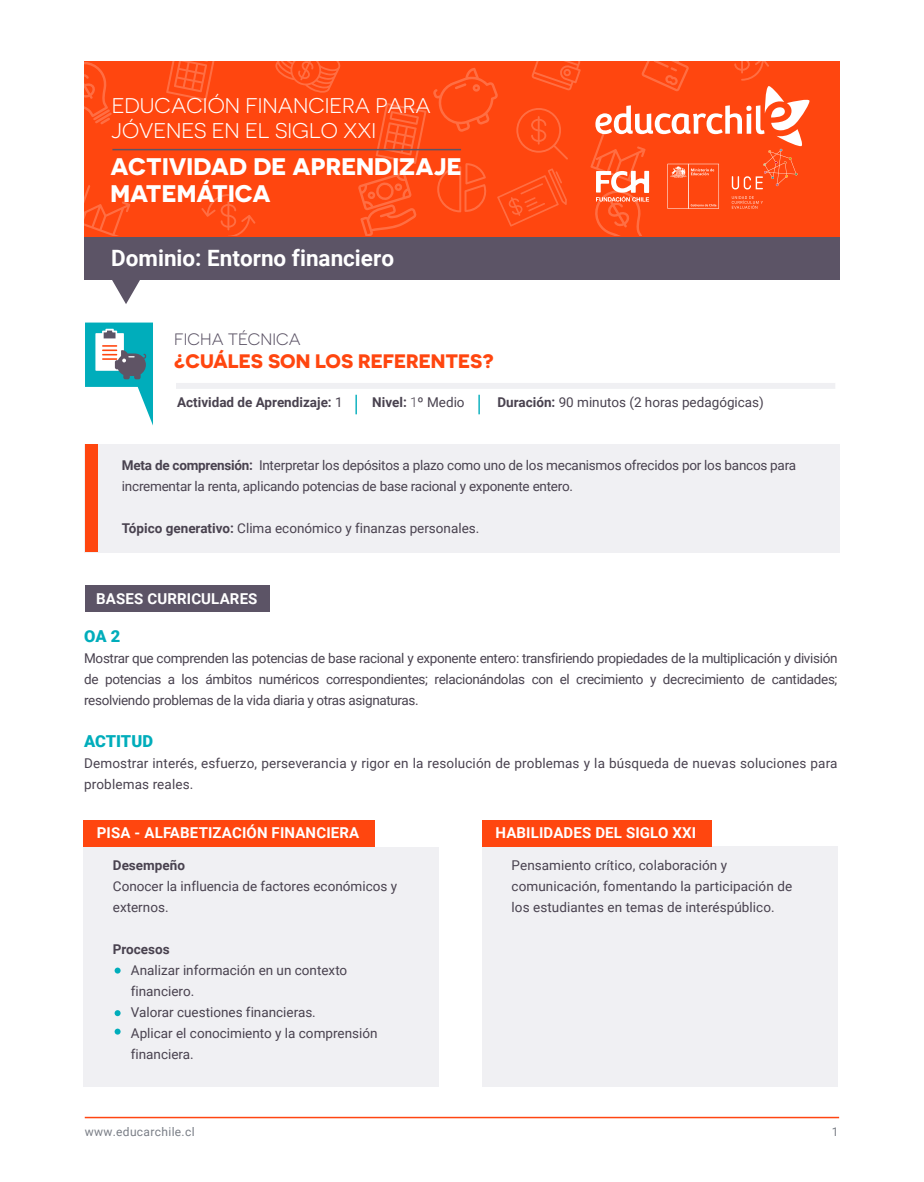
<style>
.page{position:relative;width:924px;height:1182px;background:#fff}
.page>*{position:absolute;margin:0;border:0;box-sizing:border-box;transform-origin:0 0}
.t1{font:700 24px/27px "Novecentosanswide";letter-spacing:.005em;color:#fff}
.t2{font:700 22.5px "Roboto";color:#fff}
.t3{font:21.3px/25.5px "Novecentosanswide";color:#fff}
.t4{font:700 19.5px "Novecentosanswide";color:#ff460f}
.t5{font:16.5px "Novecentosanswide";color:#5c5466}
.t6{font:900 16.5px "Roboto";letter-spacing:-.01em;color:#00adbb}
.t7{font:700 15px "Roboto";letter-spacing:.01em;color:#fff}
.t8{font:13.5px/21px "Roboto";color:#49424f}
.t9{font:13.5px/21px "Roboto";letter-spacing:-.02em;color:#49424f}
.t10{font:700 13.5px "Roboto";color:#49424f}
.t11{font:12px "Roboto";letter-spacing:.03em;color:#3f4551}
.s1{font-weight:400}
.s2{font-weight:300}
.s3{font-weight:700}
</style>
<div class="page">
<div style="left:84px;top:237px;width:755px;height:43px;background:#5c5466"></div>
<svg style="left:112px;top:280px;width:28px;height:24px"></svg>
<div style="left:84px;top:61px;width:755px;height:176px;background:#ff460f"></div>
<svg style="left:433px;top:68px;width:65px;height:64px"></svg>
<svg style="left:497px;top:168px;width:70px;height:59px"></svg>
<svg style="left:516px;top:108px;width:52px;height:52px"></svg>
<svg style="left:84px;top:62px;width:28px;height:63px"></svg>
<svg style="left:166px;top:61px;width:49px;height:40px"></svg>
<svg style="left:376px;top:103px;width:51px;height:61px"></svg>
<svg style="left:437px;top:163px;width:49px;height:49px"></svg>
<svg style="left:84px;top:185px;width:46px;height:50px"></svg>
<svg style="left:358px;top:172px;width:59px;height:63px"></svg>
<svg style="left:531px;top:61px;width:50px;height:30px"></svg>
<svg style="left:275px;top:61px;width:66px;height:32px"></svg>
<svg style="left:201px;top:194px;width:55px;height:41px"></svg>
<svg style="left:590px;top:61px;width:220px;height:174px"></svg>
<hr style="left:112px;top:149px;width:349px;height:1px;background:#5c5466">
<hr style="left:85px;top:1117px;width:754px;height:1px;background:#ff4612">
<div style="left:84px;top:444px;width:756px;height:109px;background:#f0f0f3"></div>
<div style="left:85px;top:444px;width:13px;height:108px;background:#ff460f"></div>
<div style="left:85px;top:586px;width:185px;height:26px;background:#5c5466"></div>
<div style="left:83px;top:847px;width:355px;height:240px;background:#f0f0f3"></div>
<div style="left:482px;top:847px;width:356px;height:240px;background:#f0f0f3"></div>
<div style="left:83px;top:820px;width:292px;height:27px;background:#ff460f"></div>
<div style="left:482px;top:820px;width:230px;height:27px;background:#ff460f"></div>
<svg style="left:115px;top:1010px;width:6px;height:6px"></svg>
<svg style="left:115px;top:1029px;width:6px;height:6px"></svg>
<svg style="left:115px;top:968px;width:6px;height:6px"></svg>
<svg style="left:85px;top:323px;width:68px;height:103px"></svg>
<div style="left:176px;top:383px;width:659px;height:6px;background:#f0f0f3"></div>
<svg style="left:355px;top:395px;width:2px;height:19px"></svg>
<svg style="left:478px;top:395px;width:2px;height:19px"></svg>
<h3 class="t3" style="left:112px;top:93px;width:320px">EDUCACIÓN FINANCIERA PARA<br>JÓVENES EN EL SIGLO XXI</h3>
<h1 class="t1" style="left:111px;top:153px;width:352px">ACTIVIDAD DE APRENDIZAJE<br>MATEMÁTICA</h1>
<h2 class="t2" style="left:111px;top:242px;width:284px">Dominio: Entorno financiero</h2>
<p class="t5" style="left:174px;top:330px;width:128px">FICHA TÉCNICA</p>
<h3 class="t4" style="left:174px;top:349px;width:321px">¿CUÁLES SON LOS REFERENTES?</h3>
<p class="t10" style="left:177px;top:393px;width:167px">Actividad de Aprendizaje: <span class="s1">1</span></p>
<p class="t10" style="left:372px;top:393px;width:94px">Nivel: <span class="s2">1</span><span class="s1">º Medio</span></p>
<p class="t8" style="left:497px;top:391px;width:268px"><span class="s3">Duración:</span> 90 minutos (2 horas pedagógicas)</p>
<p class="t9" style="left:122px;top:454px;width:676px"><span class="s3">Meta de comprensión:</span> Interpretar los depósitos a plazo como uno de los mecanismos ofrecidos por los bancos para incrementar la renta, aplicando potencias de base racional y exponente entero.</p>
<p class="t8" style="left:122px;top:517px;width:359px"><span class="s3">Tópico generativo:</span> Clima económico y finanzas personales.</p>
<p class="t7" style="left:96px;top:588px;width:163px">BASES CURRICULARES</p>
<p class="t6" style="left:84px;top:624px;width:38px">OA 2</p>
<p class="t8" style="left:84px;top:647px;width:755px;text-align:justify">Mostrar que comprenden las potencias de base racional y exponente entero: transfiriendo propiedades de la multiplicación y división de potencias a los ámbitos numéricos correspondientes; relacionándolas con el crecimiento y decrecimiento de cantidades; resolviendo problemas de la vida diaria y otras asignaturas.</p>
<p class="t6" style="left:84px;top:729px;width:70px">ACTITUD</p>
<p class="t8" style="left:84px;top:752px;width:755px">Demostrar interés, esfuerzo, perseverancia y rigor en la resolución de problemas y la búsqueda de nuevas soluciones para problemas reales.</p>
<p class="t7" style="left:97px;top:822px;width:264px">PISA - ALFABETIZACIÓN FINANCIERA</p>
<p class="t10" style="left:113px;top:856px;width:74px">Desempeño</p>
<p class="t8" style="left:113px;top:875px;width:286px">Conocer la influencia de factores económicos y externos.</p>
<p class="t10" style="left:113px;top:940px;width:58px">Procesos</p>
<p class="t8" style="left:131px;top:959px;width:248px">Analizar información en un contexto financiero.<br>Valorar cuestiones financieras.<br>Aplicar el conocimiento y la comprensión financiera.</p>
<p class="t7" style="left:495px;top:822px;width:202px">HABILIDADES DEL SIGLO XXI</p>
<p class="t8" style="left:512px;top:854px;width:282px">Pensamiento crítico, colaboración y comunicación, fomentando la participación de los estudiantes en temas de interéspúblico.</p>
<p class="t11" style="left:85px;top:1123px;width:111px">www.educarchile.cl</p>
<p class="t11" style="left:832px;top:1123px;width:8px">1</p>
</div>
